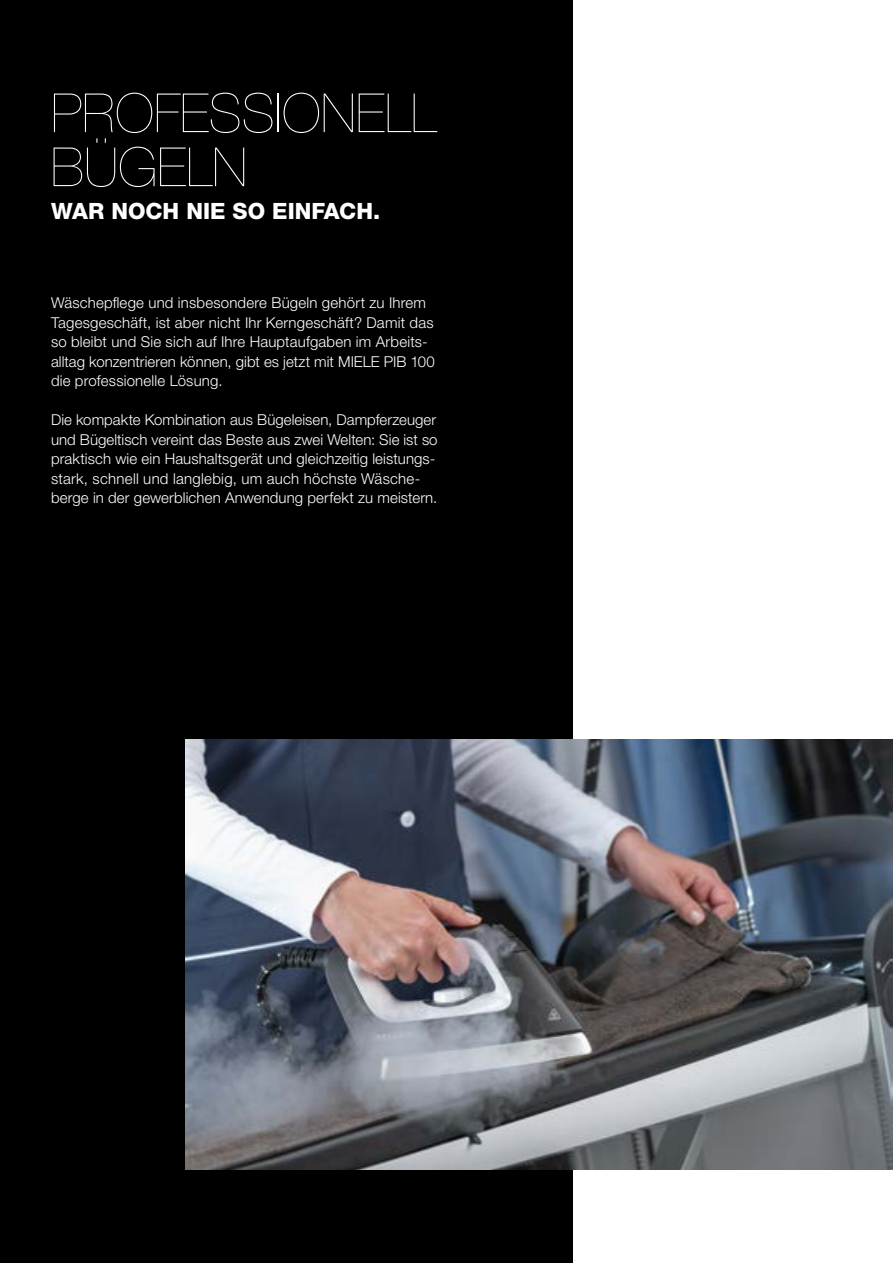
<style>
.page{position:relative;width:893px;height:1263px;background:#fff}
.page>*{position:absolute;margin:0;border:0;box-sizing:border-box;transform-origin:0 0}
.t1{font:200 54px/54px "Helvetica Neue LTW1 G";color:#fff}
.t2{font:800 22.5px "Helvetica Neue LTW1 G";color:#fff}
.t3{font:300 15px/19.5px "Helvetica Neue LTW1 G";letter-spacing:.01em;color:#fff}
</style>
<div class="page">
<div style="left:0;top:0;width:573px;height:1263px;background:#000"></div>
<img style="left:186px;top:740px;width:707px;height:429px">
<h1 class="t1" style="left:51px;top:86px;width:387px">PROFESSIONELL<br>BÜGELN</h1>
<h2 class="t2" style="left:51px;top:198px;width:331px">WAR NOCH NIE SO EINFACH.</h2>
<p class="t3" style="left:51px;top:293px;width:385px">Wäschepflege und insbesondere Bügeln gehört zu Ihrem Tagesgeschäft, ist aber nicht Ihr Kerngeschäft? Damit das so bleibt und Sie sich auf Ihre Hauptaufgaben im Arbeits&shy;alltag konzentrieren können, gibt es jetzt mit MIELE PIB 100 die professionelle Lösung.</p>
<p class="t3" style="left:51px;top:410px;width:388px">Die kompakte Kombination aus Bügeleisen, Dampferzeuger und Bügeltisch vereint das Beste aus zwei Welten: Sie ist so praktisch wie ein Haushaltsgerät und gleichzeitig leistungs&shy;stark, schnell und langlebig, um auch höchste Wäsche&shy;berge in der gewerblichen Anwendung perfekt zu meistern.</p>
</div>
